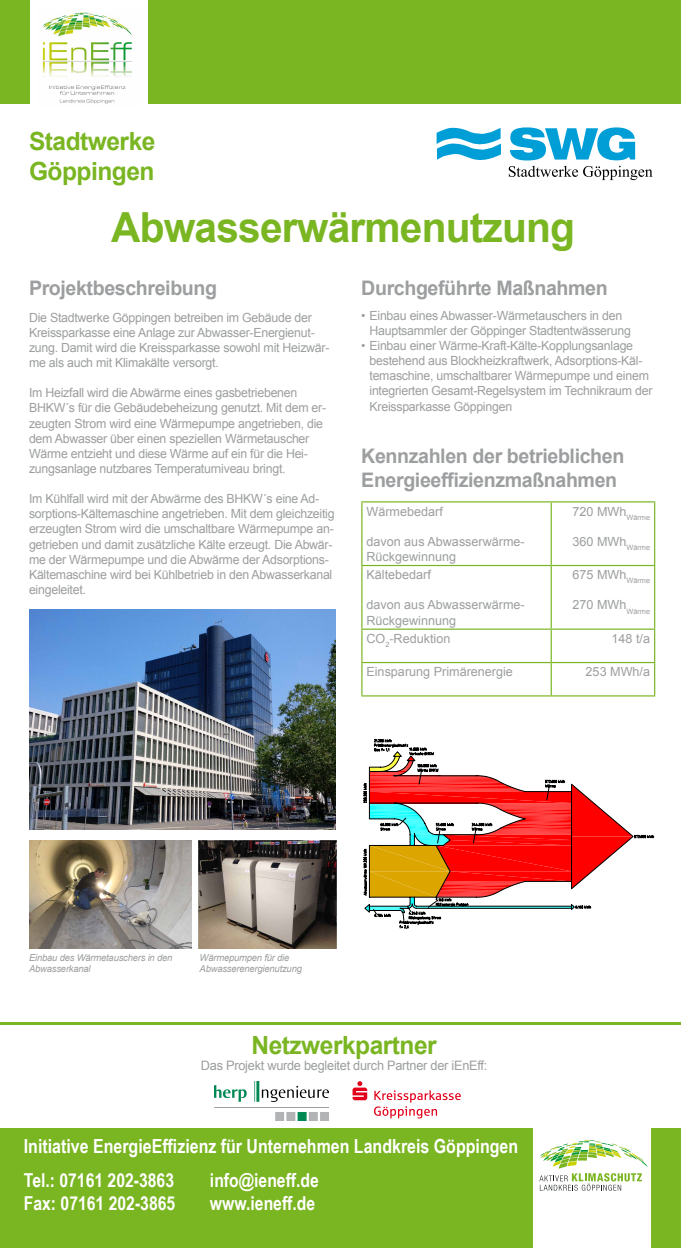
<style>
.page{position:relative;width:681px;height:1248px;background:#fff}
.page>*{position:absolute;margin:0;border:0;box-sizing:border-box;transform-origin:0 0}
.t1{font:700 41.48px "Arial";letter-spacing:-.02em;color:#7ab522}
.t2{font:700 25px/30px "Arial";letter-spacing:-.02em;color:#7ab522}
.t3{font:700 20px/24px "Arial";letter-spacing:-.02em;color:#9c9e9f}
.t4{font:700 19.46px "Arial Narrow";color:#fff}
.t5{font:700 19.18px/23px "Arial Narrow";color:#fff}
.t6{font:13px "Arial";letter-spacing:-.02em;color:#9c9e9f}
.t7{font:12.6px/15.1px "Arial";letter-spacing:-.02em;color:#9c9e9f}
.t8{font:12.6px/15.1px "Arial";color:#9c9e9f}
.t9{font:italic 9.6px/11.5px "Arial";letter-spacing:-.02em;color:#9c9e9f}
</style>
<div class="page">
<hr style="left:361px;top:501px;width:190px;height:1px;background:#7ab522">
<hr style="left:361px;top:502px;width:1px;height:63px;background:#7ab522">
<hr style="left:551px;top:501px;width:104px;height:1px;background:#7ab522">
<hr style="left:550px;top:502px;width:1px;height:63px;background:#7ab522">
<hr style="left:653px;top:502px;width:2px;height:63px;background:#7ab522">
<hr style="left:361px;top:565px;width:190px;height:1px;background:#7ab522">
<hr style="left:361px;top:566px;width:1px;height:62px;background:#7ab522">
<hr style="left:551px;top:565px;width:104px;height:1px;background:#7ab522">
<hr style="left:550px;top:566px;width:1px;height:62px;background:#7ab522">
<hr style="left:653px;top:566px;width:2px;height:62px;background:#7ab522">
<hr style="left:361px;top:628px;width:190px;height:1px;background:#7ab522">
<hr style="left:361px;top:629px;width:1px;height:33px;background:#7ab522">
<hr style="left:551px;top:628px;width:104px;height:1px;background:#7ab522">
<hr style="left:550px;top:629px;width:1px;height:33px;background:#7ab522">
<hr style="left:653px;top:629px;width:2px;height:33px;background:#7ab522">
<hr style="left:361px;top:662px;width:190px;height:1px;background:#7ab522">
<hr style="left:361px;top:663px;width:1px;height:32px;background:#7ab522">
<hr style="left:551px;top:662px;width:104px;height:1px;background:#7ab522">
<hr style="left:550px;top:663px;width:1px;height:32px;background:#7ab522">
<hr style="left:653px;top:663px;width:2px;height:32px;background:#7ab522">
<hr style="left:361px;top:695px;width:190px;height:1px;background:#7ab522">
<hr style="left:551px;top:695px;width:104px;height:1px;background:#7ab522">
<img style="left:29px;top:609px;width:306px;height:220px">
<hr style="left:0;top:1022px;width:680px;height:2px;background:#7ab522">
<div style="left:0;top:0;width:29px;height:104px;background:#7ab522"></div>
<div style="left:149px;top:0;width:531px;height:104px;background:#7ab522"></div>
<img style="left:42px;top:12px;width:90px;height:92px">
<img style="left:29px;top:840px;width:162px;height:108px">
<img style="left:199px;top:840px;width:137px;height:108px">
<img style="left:214px;top:1081px;width:114px;height:39px">
<svg style="left:352px;top:1081px;width:15px;height:19px"></svg>
<svg style="left:374px;top:1090px;width:86px;height:28px"></svg>
<div style="left:651px;top:1128px;width:29px;height:119px;background:#7ab522"></div>
<div style="left:0;top:1128px;width:532px;height:119px;background:#7ab522"></div>
<svg style="left:539px;top:1140px;width:108px;height:50px"></svg>
<svg style="left:436px;top:127px;width:64px;height:34px"></svg>
<svg style="left:510px;top:127px;width:125px;height:33px"></svg>
<svg style="left:508px;top:166px;width:144px;height:14px"></svg>
<svg style="left:373px;top:739px;width:54px;height:12px"></svg>
<svg style="left:363px;top:751px;width:290px;height:177px"></svg>
<h2 class="t2" style="left:29px;top:127px;width:128px">Stadtwerke<br>Göppingen</h2>
<h1 class="t1" style="left:111px;top:200px;width:465px">Abwasserwärmenutzung</h1>
<h3 class="t3" style="left:29px;top:277px;width:189px">Projektbeschreibung</h3>
<h3 class="t3" style="left:361px;top:277px;width:248px">Durchgeführte Maßnahmen</h3>
<p class="t7" style="left:29px;top:310px;width:302px">Die Stadtwerke Göppingen betreiben im Gebäude der Kreissparkasse eine Anlage zur Abwasser-Energienut&shy;zung. Damit wird die Kreissparkasse sowohl mit Heizwär&shy;me als auch mit Klimakälte versorgt.</p>
<p class="t7" style="left:29px;top:385px;width:298px">Im Heizfall wird die Abwärme eines gasbetriebenen BHKW´s für die Gebäudebeheizung genutzt. Mit dem er&shy;zeugten Strom wird eine Wärmepumpe angetrieben, die dem Abwasser über einen speziellen Wärmetauscher Wärme entzieht und diese Wärme auf ein für die Hei&shy;zungsanlage nutzbares Temperaturniveau bringt.</p>
<p class="t7" style="left:29px;top:491px;width:307px">Im Kühlfall wird mit der Abwärme des BHKW´s eine Ad&shy;sorptions-Kältemaschine angetrieben. Mit dem gleichzeitig erzeugten Strom wird die umschaltbare Wärmepumpe an&shy;getrieben und damit zusätzliche Kälte erzeugt. Die Abwär&shy;me der Wärmepumpe und die Abwärme der Adsorptions-Kältemaschine wird bei Kühlbetrieb in den Abwasserkanal eingeleitet.</p>
<p class="t7" style="left:369px;top:308px;width:263px;text-indent:-8px">• Einbau eines Abwasser-Wärmetauschers in den<br>Hauptsammler der Göppinger Stadtentwässerung</p>
<p class="t7" style="left:369px;top:338px;width:284px;text-indent:-8px">• Einbau einer Wärme-Kraft-Kälte-Kopplungsanlage bestehend aus Blockheizkraftwerk, Adsorptions-Käl&shy;temaschine, umschaltbarer Wärmepumpe und einem integrierten Gesamt-Regelsystem im Technikraum der Kreissparkasse Göppingen</p>
<h3 class="t3" style="left:361px;top:444px;width:264px">Kennzahlen der betrieblichen<br>Energieeffizienzmaßnahmen</h3>
<p class="t8" style="left:366px;top:503px;width:78px">Wärmebedarf</p>
<p class="t8" style="left:366px;top:534px;width:160px">davon aus Abwasserwärme-<br>Rückgewinnung</p>
<p class="t8" style="left:366px;top:567px;width:66px">Kältebedarf</p>
<p class="t8" style="left:366px;top:597px;width:160px">davon aus Abwasserwärme-<br>Rückgewinnung</p>
<p class="t7" style="left:572px;top:503px;width:79px">720 MWh<sub>Wärme</sub></p>
<p class="t7" style="left:572px;top:534px;width:79px">360 MWh<sub>Wärme</sub></p>
<p class="t7" style="left:572px;top:567px;width:79px">675 MWh<sub>Wärme</sub></p>
<p class="t7" style="left:572px;top:597px;width:79px">270 MWh<sub>Wärme</sub></p>
<p class="t8" style="left:366px;top:631px;width:85px">CO<sub>2</sub>-Reduktion</p>
<p class="t7" style="left:611px;top:631px;width:40px">148 t/a</p>
<p class="t8" style="left:366px;top:664px;width:148px">Einsparung Primärenergie</p>
<p class="t7" style="left:585px;top:664px;width:66px">253 MWh/a</p>
<p class="t9" style="left:29px;top:951px;width:145px">Einbau des Wärmetauschers in den<br>Abwasserkanal</p>
<p class="t9" style="left:199px;top:951px;width:104px">Wärmepumpen für die<br>Abwasserenergienutzung</p>
<h2 class="t2" style="left:251px;top:1031px;width:187px">Netzwerkpartner</h2>
<p class="t6" style="left:201px;top:1056px;width:288px">Das Projekt wurde begleitet durch Partner der iEnEff:</p>
<h3 class="t4" style="left:24px;top:1131px;width:495px">Initiative EnergieEffizienz für Unternehmen Landkreis Göppingen</h3>
<h3 class="t5" style="left:24px;top:1167px;width:153px">Tel.: 07161 202-3863<br>Fax: 07161 202-3865</h3>
<h3 class="t5" style="left:210px;top:1167px;width:110px">info@ieneff.de www.ieneff.de</h3>
</div>
